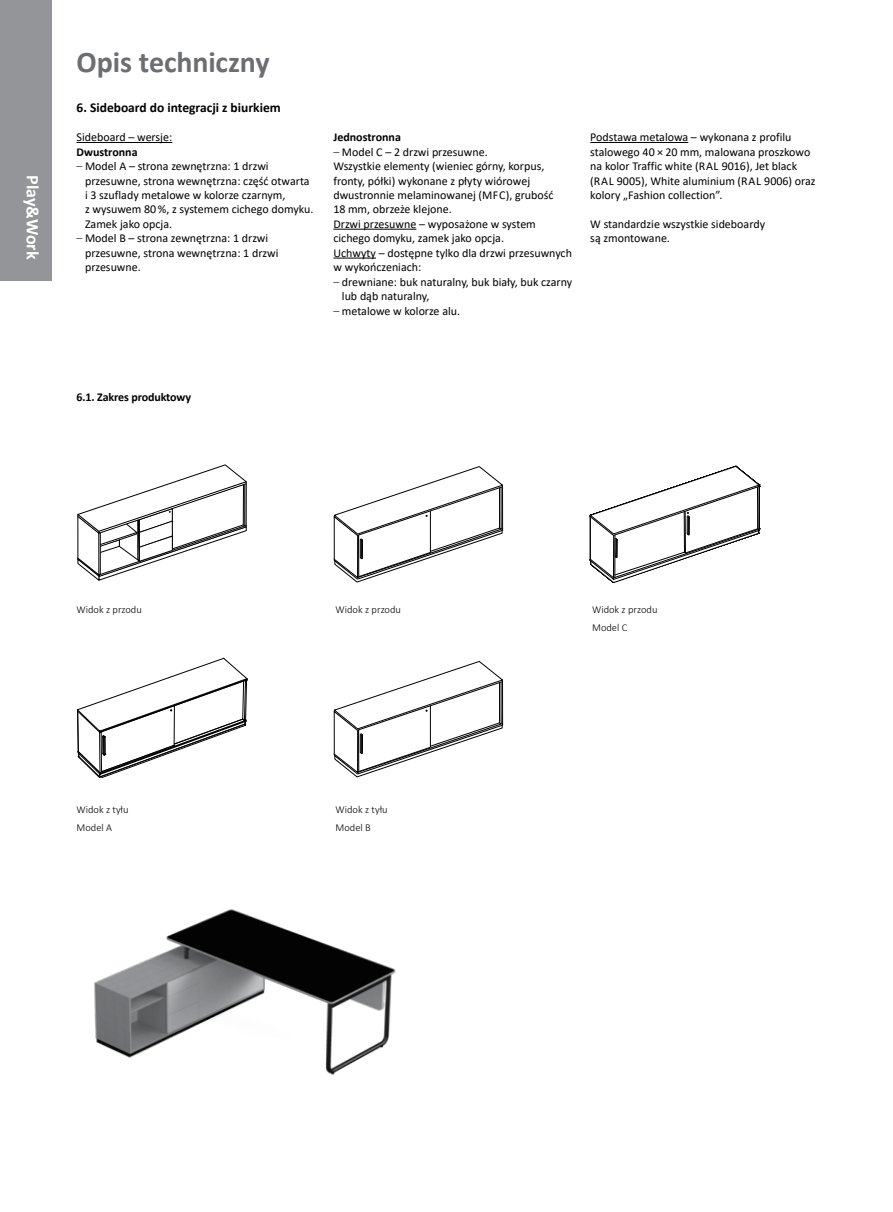
<style>
.page{position:relative;width:893px;height:1212px;background:#fff}
.page>*{position:absolute;margin:0;border:0;box-sizing:border-box;transform-origin:0 0}
.t1{font:700 30px "Calibri";letter-spacing:-.005em;color:#6d6e71}
.t2{font:700 18px "Calibri";color:#fff}
.t3{font:700 13.5px "Calibri";color:#000}
.t4{font:12px/14.4px "Calibri";color:#000}
.t5{font:700 12px "Calibri";letter-spacing:-.005em;color:#000}
.t6{font:300 10.5px/17.7px "Calibri";color:#000}
.s1{font-weight:300}
</style>
<div class="page">
<div style="left:0;top:0;width:51px;height:281px;background:#939598"></div>
<hr style="left:77px;top:142px;width:95px;height:1px;background:#000">
<hr style="left:333px;top:229px;width:83px;height:1px;background:#000">
<hr style="left:333px;top:258px;width:43px;height:1px;background:#000">
<hr style="left:590px;top:142px;width:98px;height:1px;background:#000">
<img style="left:94px;top:909px;width:302px;height:166px">
<svg style="left:78px;top:465px;width:168px;height:115px"></svg>
<svg style="left:77px;top:658px;width:171px;height:120px"></svg>
<svg style="left:334px;top:466px;width:169px;height:117px"></svg>
<svg style="left:334px;top:661px;width:169px;height:117px"></svg>
<svg style="left:590px;top:466px;width:170px;height:117px"></svg>
<h2 class="t2" style="left:46px;top:175px;width:86px;rotate:90deg">Play&amp;Work</h2>
<h1 class="t1" style="left:77px;top:41px;width:195px">Opis techniczny</h1>
<p class="t3" style="left:77px;top:98px;width:206px">6. Sideboard do integracji z biurkiem</p>
<p class="t4" style="left:77px;top:130px;width:97px">Sideboard – wersje:</p>
<p class="t5" style="left:77px;top:143px;width:63px">Dwustronna</p>
<p class="t4" style="left:85px;top:159px;width:230px;text-indent:-9px"><span class="s1">–</span> Model A – strona zewnętrzna: 1 drzwi przesuwne, strona wewnętrzna: część otwarta i 3 szuflady metalowe w kolorze czarnym,<br>z wysuwem 80 %, z systemem cichego domyku.<br>Zamek jako opcja.</p>
<p class="t4" style="left:85px;top:231px;width:195px;text-indent:-9px"><span class="s1">–</span> Model B – strona zewnętrzna: 1 drzwi przesuwne, strona wewnętrzna: 1 drzwi przesuwne.</p>
<p class="t5" style="left:333px;top:129px;width:69px">Jednostronna</p>
<p class="t4" style="left:333px;top:144px;width:240px"><span class="s1">–</span> Model C – 2 drzwi przesuwne.<br>Wszystkie elementy (wieniec górny, korpus, fronty, półki) wykonane z płyty wiórowej dwustronnie melaminowanej (MFC), grubość<br>18 mm, obrzeże klejone.<br>Drzwi przesuwne – wyposażone w system cichego domyku, zamek jako opcja.<br>Uchwyty – dostępne tylko dla drzwi przesuwnych w wykończeniach:</p>
<p class="t4" style="left:342px;top:274px;width:232px;text-indent:-9px"><span class="s1">–</span> drewniane: buk naturalny, buk biały, buk czarny lub dąb naturalny,</p>
<p class="t4" style="left:333px;top:303px;width:128px"><span class="s1">–</span> metalowe w kolorze alu.</p>
<p class="t4" style="left:590px;top:130px;width:227px">Podstawa metalowa – wykonana z profilu stalowego 40 × 20 mm, malowana proszkowo na kolor Traffic white (RAL 9016), Jet black (RAL 9005), White aluminium (RAL 9006) oraz kolory „Fashion collection”.</p>
<p class="t4" style="left:590px;top:216px;width:176px">W standardzie wszystkie sideboardy są zmontowane.</p>
<p class="t5" style="left:77px;top:389px;width:116px">6.1. Zakres produktowy</p>
<p class="t6" style="left:77px;top:601px;width:67px">Widok z przodu</p>
<p class="t6" style="left:77px;top:800px;width:54px">Widok z tyłu<br>Model A</p>
<p class="t6" style="left:336px;top:600px;width:67px">Widok z przodu</p>
<p class="t6" style="left:592px;top:600px;width:67px">Widok z przodu<br>Model C</p>
<p class="t6" style="left:336px;top:800px;width:54px">Widok z tyłu<br>Model B</p>
</div>
